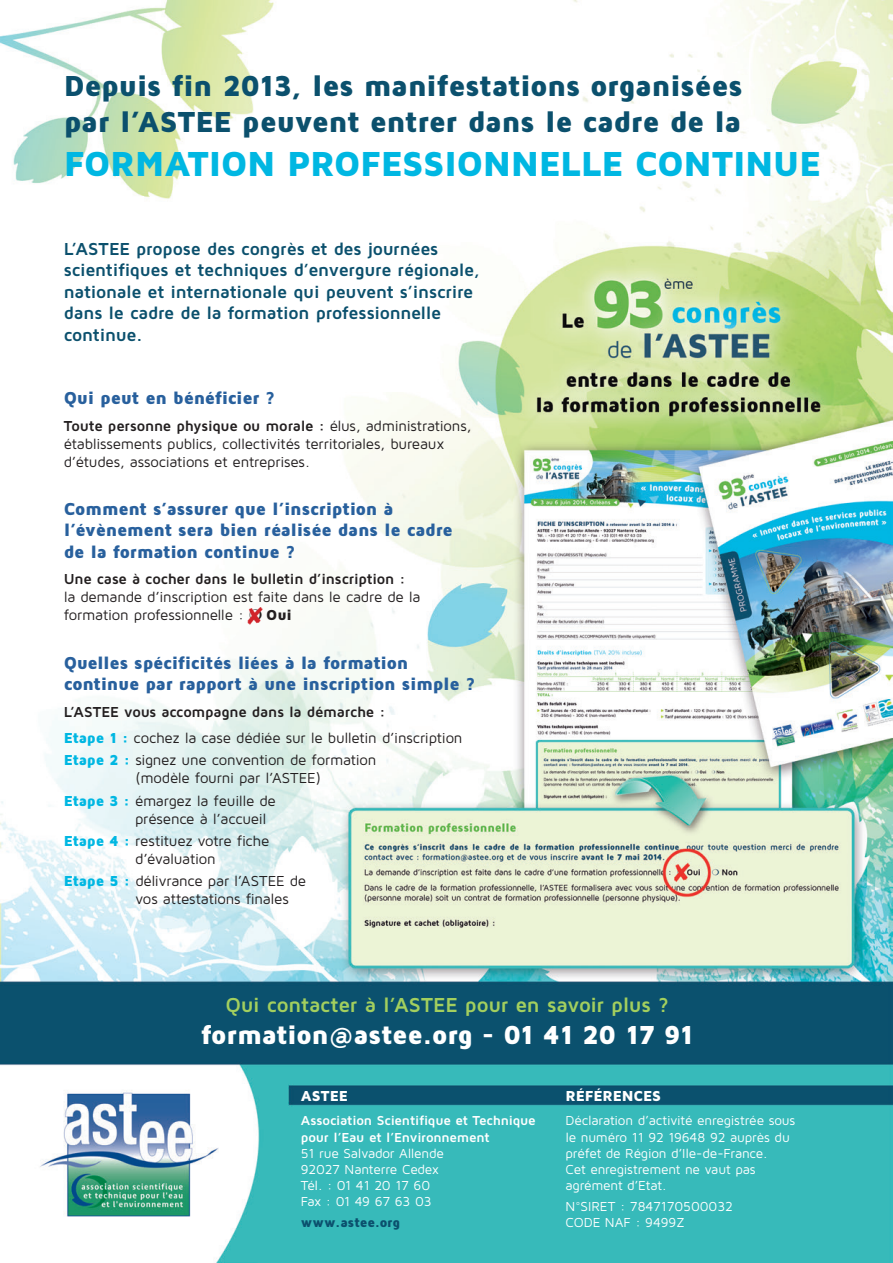
<style>
.page{position:relative;width:893px;height:1263px;background:#fff}
.page>*{position:absolute;margin:0;border:0;box-sizing:border-box;transform-origin:0 0}
.t1{font:900 36px "Maven Pro";letter-spacing:-.015em;color:#00b7e2}
.t2{font:900 30px/36px "Maven Pro";letter-spacing:-.015em;color:#0b506d}
.t3{font:900 27px "Maven Pro";letter-spacing:-.01em;color:#fff}
.t4{font:700 21px "Maven Pro";letter-spacing:-.015em;color:#a3cf5e}
.t5{font:900 18px/21.6px "Maven Pro";letter-spacing:-.015em;color:#28609d}
.t6{font:700 18px/21.6px "Maven Pro";letter-spacing:-.015em;color:#0b506d}
.t7{font:15px/18px "Maven Pro";letter-spacing:-.015em;color:#231f20}
.t8{font:700 15px "Maven Pro";letter-spacing:-.015em;color:#231f20}
.t9{font:900 15px "Maven Pro";letter-spacing:-.005em;color:#fff}
.t10{font:13.5px/16.2px "Maven Pro";letter-spacing:-.015em;color:#fff}
.t11{font:700 13.5px/16.2px "Maven Pro";letter-spacing:-.015em;color:#fff}
.t12{font:900 13.5px "Maven Pro";letter-spacing:-.005em;color:#0b506d}
.s1{font-weight:700}
.s2{font-weight:900}
.s3{font-weight:900;color:#00b7e2}
</style>
<div class="page">
<img style="left:0;top:0;width:893px;height:1263px">
<svg style="left:248px;top:606px;width:15px;height:18px"></svg>
<p class="t2" style="left:64px;top:67px;width:680px">Depuis fin 2013, les manifestations organisées par l’ASTEE peuvent entrer dans le cadre de la</p>
<p class="t1" style="left:64px;top:141px;width:759px">FORMATION PROFESSIONNELLE CONTINUE</p>
<p class="t6" style="left:64px;top:237px;width:417px">L’ASTEE propose des congrès et des journées scientifiques et techniques d’envergure régionale, nationale et internationale qui peuvent s’inscrire dans le cadre de la formation professionnelle continue.</p>
<p class="t5" style="left:64px;top:386px;width:213px">Qui peut en bénéficier ?</p>
<p class="t7" style="left:64px;top:416px;width:409px"><span class="s1">Toute personne physique ou morale :</span> élus, administrations, établissements publics, collectivités territoriales, bureaux d’études, associations et entreprises.</p>
<p class="t5" style="left:64px;top:497px;width:391px">Comment s’assurer que l’inscription à l’évènement sera bien réalisée dans le cadre de la formation continue ?</p>
<p class="t7" style="left:64px;top:570px;width:358px"><span class="s1">Une case à cocher dans le bulletin d’inscription : </span>la demande d’inscription est faite dans le cadre de la formation professionnelle : ❍ <span class="s2">Oui</span></p>
<p class="t5" style="left:64px;top:651px;width:413px">Quelles spécificités liées à la formation continue par rapport à une inscription simple ?</p>
<p class="t8" style="left:64px;top:702px;width:323px">L’ASTEE vous accompagne dans la démarche :</p>
<p class="t7" style="left:64px;top:728px;width:400px"><span class="s3">Etape 1 :</span> cochez la case dédiée sur le bulletin d’inscription</p>
<p class="t7" style="left:135px;top:751px;width:243px;text-indent:-72px"><span class="s3">Etape 2 :</span> signez une convention de formation (modèle fourni par l’ASTEE)</p>
<p class="t7" style="left:135px;top:791px;width:142px;text-indent:-71px"><span class="s3">Etape 3 :</span> émargez la feuille de présence à l’accueil</p>
<p class="t7" style="left:135px;top:831px;width:136px;text-indent:-72px"><span class="s3">Etape 4 :</span> restituez votre fiche d’évaluation</p>
<p class="t7" style="left:135px;top:871px;width:172px;text-indent:-72px"><span class="s3">Etape 5 :</span> délivrance par l’ASTEE de vos attestations finales</p>
<p class="t4" style="left:226px;top:991px;width:445px">Qui contacter à l’ASTEE pour en savoir plus ?</p>
<p class="t3" style="left:201px;top:1018px;width:494px">formation@astee.org - 01 41 20 17 91</p>
<p class="t9" style="left:301px;top:1086px;width:49px">ASTEE</p>
<p class="t11" style="left:301px;top:1112px;width:236px">Association Scientifique et Technique pour l’Eau et l’Environnement</p>
<p class="t10" style="left:301px;top:1144px;width:144px">51 rue Salvador Allende</p>
<p class="t10" style="left:301px;top:1161px;width:140px">92027 Nanterre Cedex</p>
<p class="t10" style="left:301px;top:1177px;width:131px">Tél. : 01 41 20 17 60</p>
<p class="t10" style="left:301px;top:1193px;width:132px">Fax : 01 49 67 63 03</p>
<p class="t12" style="left:301px;top:1214px;width:101px">www.astee.org</p>
<p class="t9" style="left:565px;top:1086px;width:97px">RÉFÉRENCES</p>
<p class="t10" style="left:565px;top:1112px;width:231px">Déclaration d’activité enregistrée sous le numéro 11 92 19648 92 auprès du préfet de Région d’Ile-de-France.</p>
<p class="t10" style="left:565px;top:1161px;width:192px">Cet enregistrement ne vaut pas agrément d’Etat.</p>
<p class="t10" style="left:565px;top:1197px;width:169px">N°SIRET : 7847170500032</p>
<p class="t10" style="left:565px;top:1213px;width:121px">CODE NAF : 9499Z</p>
</div>
